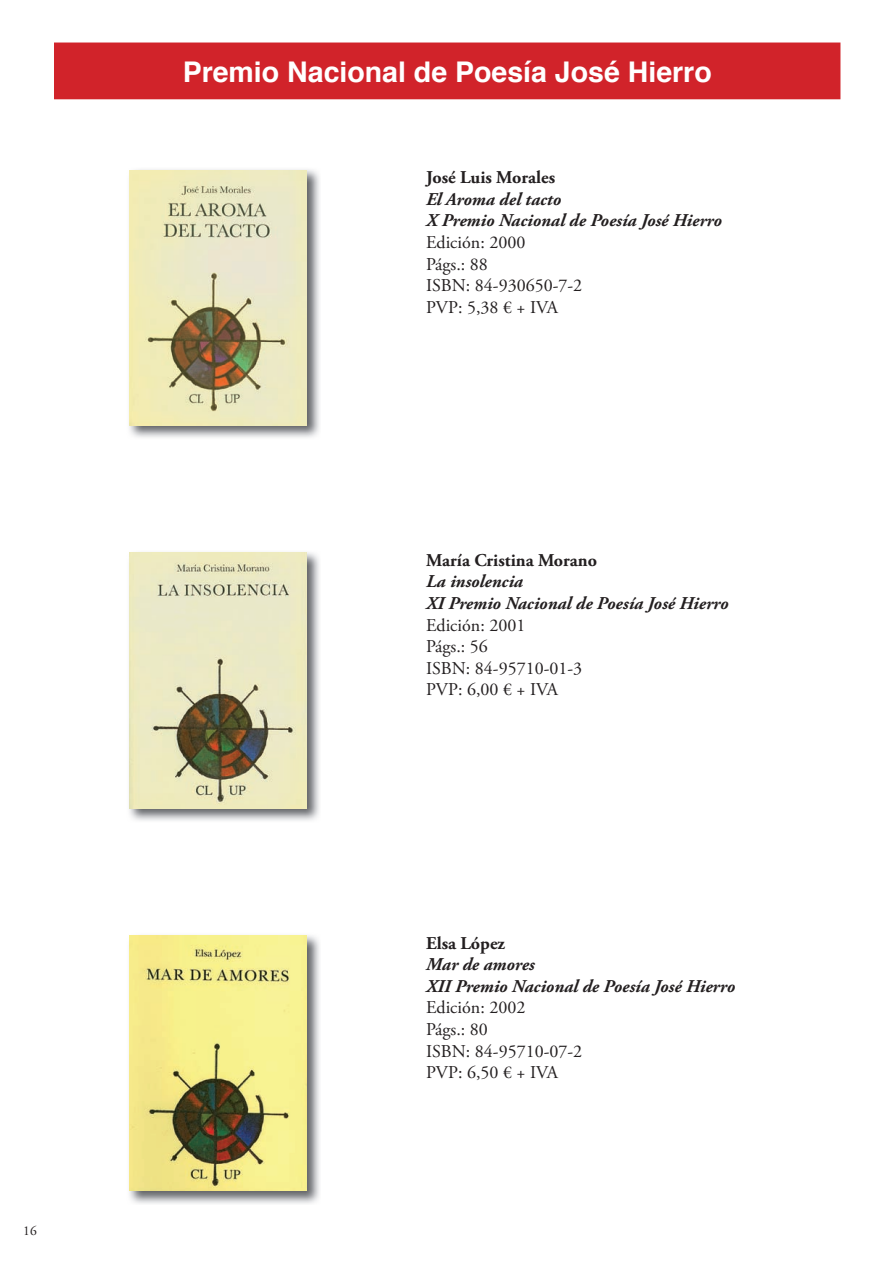
<style>
.page{position:relative;width:893px;height:1263px;background:#fff}
.page>*{position:absolute;margin:0;border:0;box-sizing:border-box;transform-origin:0 0}
.t1{font:700 28.5px "Helvetica";color:#fff}
.t2{font:18px/21.6px "Adobe Garamond Pro";color:#231f20}
.t3{font:italic 700 18px/21.6px "Adobe Garamond Pro";color:#231f20}
.t4{font:700 18px "Adobe Garamond Pro";color:#231f20}
.t5{font:13.5px "Adobe Garamond Pro";color:#231f20}
</style>
<div class="page">
<img style="left:129px;top:552px;width:190px;height:269px">
<img style="left:130px;top:553px;width:177px;height:255px">
<img style="left:129px;top:935px;width:191px;height:269px">
<img style="left:129px;top:935px;width:178px;height:256px">
<div style="left:55px;top:43px;width:785px;height:56px;background:#d1232a"></div>
<img style="left:129px;top:169px;width:191px;height:269px">
<img style="left:129px;top:170px;width:178px;height:255px">
<p class="t5" style="left:23px;top:1222px;width:15px">16</p>
<h1 class="t1" style="left:183px;top:49px;width:531px">Premio Nacional de Poesía José Hierro</h1>
<p class="t4" style="left:426px;top:167px;width:131px">José Luis Morales</p>
<p class="t3" style="left:426px;top:189px;width:297px">El Aroma del tacto<br>X Premio Nacional de Poesía José Hierro</p>
<p class="t2" style="left:426px;top:232px;width:158px">Edición: 2000<br>Págs.: 88<br>ISBN: 84-930650-7-2<br>PVP: 5,38 € + IVA</p>
<p class="t4" style="left:426px;top:550px;width:172px">María Cristina Morano</p>
<p class="t3" style="left:426px;top:571px;width:304px">La insolencia<br>XI Premio Nacional de Poesía José Hierro</p>
<p class="t2" style="left:426px;top:615px;width:158px">Edición: 2001<br>Págs.: 56<br>ISBN: 84-95710-01-3<br>PVP: 6,00 € + IVA</p>
<p class="t4" style="left:426px;top:932px;width:80px">Elsa López</p>
<p class="t3" style="left:426px;top:954px;width:311px">Mar de amores<br>XII Premio Nacional de Poesía José Hierro</p>
<p class="t2" style="left:426px;top:997px;width:158px">Edición: 2002<br>Págs.: 80<br>ISBN: 84-95710-07-2<br>PVP: 6,50 € + IVA</p>
</div>
